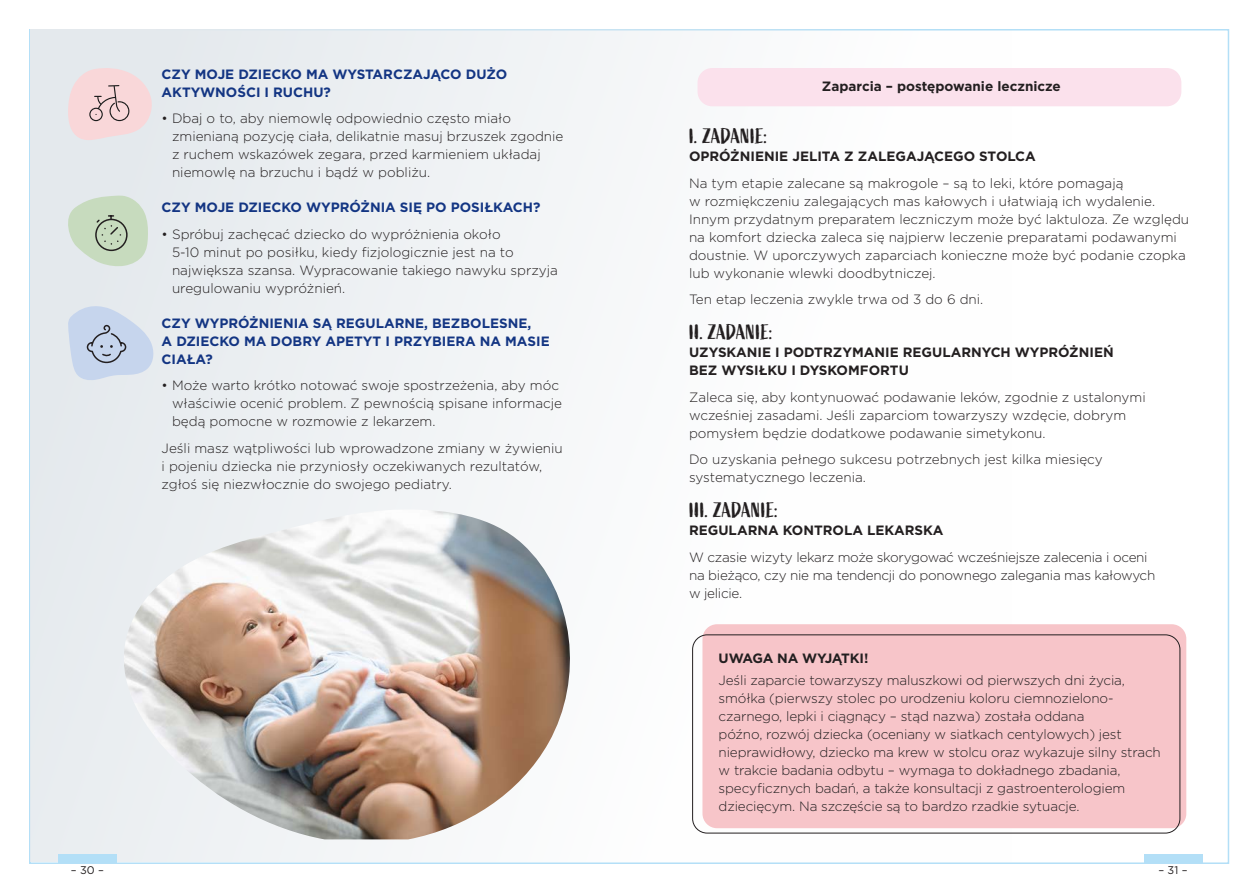
<style>
.page{position:relative;width:1259px;height:893px;background:#fff}
.page>*{position:absolute;margin:0;border:0;box-sizing:border-box;transform-origin:0 0}
.t1{font:21px "Active";color:#231f20}
.t2{font:300 13.5px/18px "Gotham";color:#231f20}
.t3{font:700 13.5px/18px "Gotham";color:#133583}
.t4{font:700 13.5px/18px "Gotham";color:#231f20}
.t5{font:300 13.5px/18px "Gotham";letter-spacing:-.02em;color:#231f20}
.t6{font:700 13.5px "Gotham";letter-spacing:-.03em;color:#231f20}
.t7{font:11.1px "Gotham";color:#231f20}
</style>
<div class="page">
<div style="left:30px;top:30px;width:981px;height:832px;background:linear-gradient(to right,#e4e9ed,#fff)"></div>
<div style="left:58px;top:855px;width:59px;height:8px;background:#b3dff7"></div>
<div style="left:1143px;top:855px;width:59px;height:8px;background:#b3dff7"></div>
<div style="left:702px;top:624px;width:484px;height:204px;background:#f7c5c9;border-radius:15px"></div>
<div style="left:692px;top:634px;width:488px;height:199px;border:1px solid #231f20;border-radius:15px"></div>
<div style="left:697px;top:68px;width:484px;height:38px;background:#fbe1ec;border-radius:15px"></div>
<svg style="left:62px;top:196px;width:86px;height:71px;background:#c9d8c5"></svg>
<svg style="left:66px;top:302px;width:89px;height:79px;background:#cad6e7"></svg>
<svg style="left:68px;top:67px;width:85px;height:75px;background:#edd5d7"></svg>
<img style="left:118px;top:509px;width:466px;height:330px">
<p class="t3" style="left:162px;top:65px;width:347px">CZY MOJE DZIECKO MA WYSTARCZAJĄCO DUŻO<br>AKTYWNOŚCI I RUCHU?</p>
<p class="t2" style="left:172px;top:109px;width:393px;text-indent:-10px">• Dbaj o to, aby niemowlę odpowiednio często miało zmienianą pozycję ciała, delikatnie masuj brzuszek zgodnie z ruchem wskazówek zegara, przed karmieniem układaj niemowlę na brzuchu i bądź w pobliżu.</p>
<p class="t3" style="left:162px;top:198px;width:380px">CZY MOJE DZIECKO WYPRÓŻNIA SIĘ PO POSIŁKACH?</p>
<p class="t2" style="left:172px;top:225px;width:387px;text-indent:-10px">• Spróbuj zachęcać dziecko do wypróżnienia około<br>5-10 minut po posiłku, kiedy fizjologicznie jest na to największa szansa. Wypracowanie takiego nawyku sprzyja uregulowaniu wypróżnień.</p>
<p class="t3" style="left:162px;top:314px;width:389px">CZY WYPRÓŻNIENIA SĄ REGULARNE, BEZBOLESNE,<br>A DZIECKO MA DOBRY APETYT I PRZYBIERA NA MASIE<br>CIAŁA?</p>
<p class="t2" style="left:172px;top:376px;width:391px;text-indent:-10px">• Może warto krótko notować swoje spostrzeżenia, aby móc właściwie ocenić problem. Z pewnością spisane informacje będą pomocne w rozmowie z lekarzem.</p>
<p class="t2" style="left:162px;top:439px;width:403px">Jeśli masz wątpliwości lub wprowadzone zmiany w żywieniu i pojeniu dziecka nie przyniosły oczekiwanych rezultatów, zgłoś się niezwłocznie do swojego pediatry.</p>
<p class="t4" style="left:822px;top:77px;width:240px">Zaparcia – postępowanie lecznicze</p>
<p class="t1" style="left:689px;top:124px;width:80px">I. ZADANIE:</p>
<p class="t4" style="left:689px;top:147px;width:348px">OPRÓŻNIENIE JELITA Z ZALEGAJĄCEGO STOLCA</p>
<p class="t2" style="left:689px;top:174px;width:501px">Na tym etapie zalecane są makrogole – są to leki, które pomagają<br>w rozmiękczeniu zalegających mas kałowych i ułatwiają ich wydalenie.<br>Innym przydatnym preparatem leczniczym może być laktuloza. Ze względu na komfort dziecka zaleca się najpierw leczenie preparatami podawanymi doustnie. W uporczywych zaparciach konieczne może być podanie czopka lub wykonanie wlewki doodbytniczej.</p>
<p class="t2" style="left:689px;top:290px;width:296px">Ten etap leczenia zwykle trwa od 3 do 6 dni.</p>
<p class="t1" style="left:689px;top:320px;width:85px">II. ZADANIE:</p>
<p class="t4" style="left:689px;top:343px;width:426px">UZYSKANIE I PODTRZYMANIE REGULARNYCH WYPRÓŻNIEŃ<br>BEZ WYSIŁKU I DYSKOMFORTU</p>
<p class="t2" style="left:689px;top:388px;width:458px">Zaleca się, aby kontynuować podawanie leków, zgodnie z ustalonymi wcześniej zasadami. Jeśli zaparciom towarzyszy wzdęcie, dobrym pomysłem będzie dodatkowe podawanie simetykonu.</p>
<p class="t2" style="left:689px;top:450px;width:415px">Do uzyskania pełnego sukcesu potrzebnych jest kilka miesięcy systematycznego leczenia.</p>
<p class="t1" style="left:689px;top:498px;width:91px">III. ZADANIE:</p>
<p class="t4" style="left:689px;top:521px;width:256px">REGULARNA KONTROLA LEKARSKA</p>
<p class="t5" style="left:689px;top:548px;width:468px">W czasie wizyty lekarz może skorygować wcześniejsze zalecenia i oceni na bieżąco, czy nie ma tendencji do ponownego zalegania mas kałowych w jelicie.</p>
<p class="t6" style="left:718px;top:649px;width:151px">UWAGA NA WYJĄTKI!</p>
<p class="t2" style="left:718px;top:671px;width:444px">Jeśli zaparcie towarzyszy maluszkowi od pierwszych dni życia, smółka (pierwszy stolec po urodzeniu koloru ciemnozielono&shy;czarnego, lepki i ciągnący – stąd nazwa) została oddana<br>późno, rozwój dziecka (oceniany w siatkach centylowych) jest nieprawidłowy, dziecko ma krew w stolcu oraz wykazuje silny strach w trakcie badania odbytu – wymaga to dokładnego zbadania, specyficznych badań, a także konsultacji z gastroenterologiem dziecięcym. Na szczęście są to bardzo rzadkie sytuacje.</p>
<p class="t7" style="left:71px;top:863px;width:35px">– 30 –</p>
<p class="t7" style="left:1158px;top:863px;width:31px">– 31 –</p>
</div>
